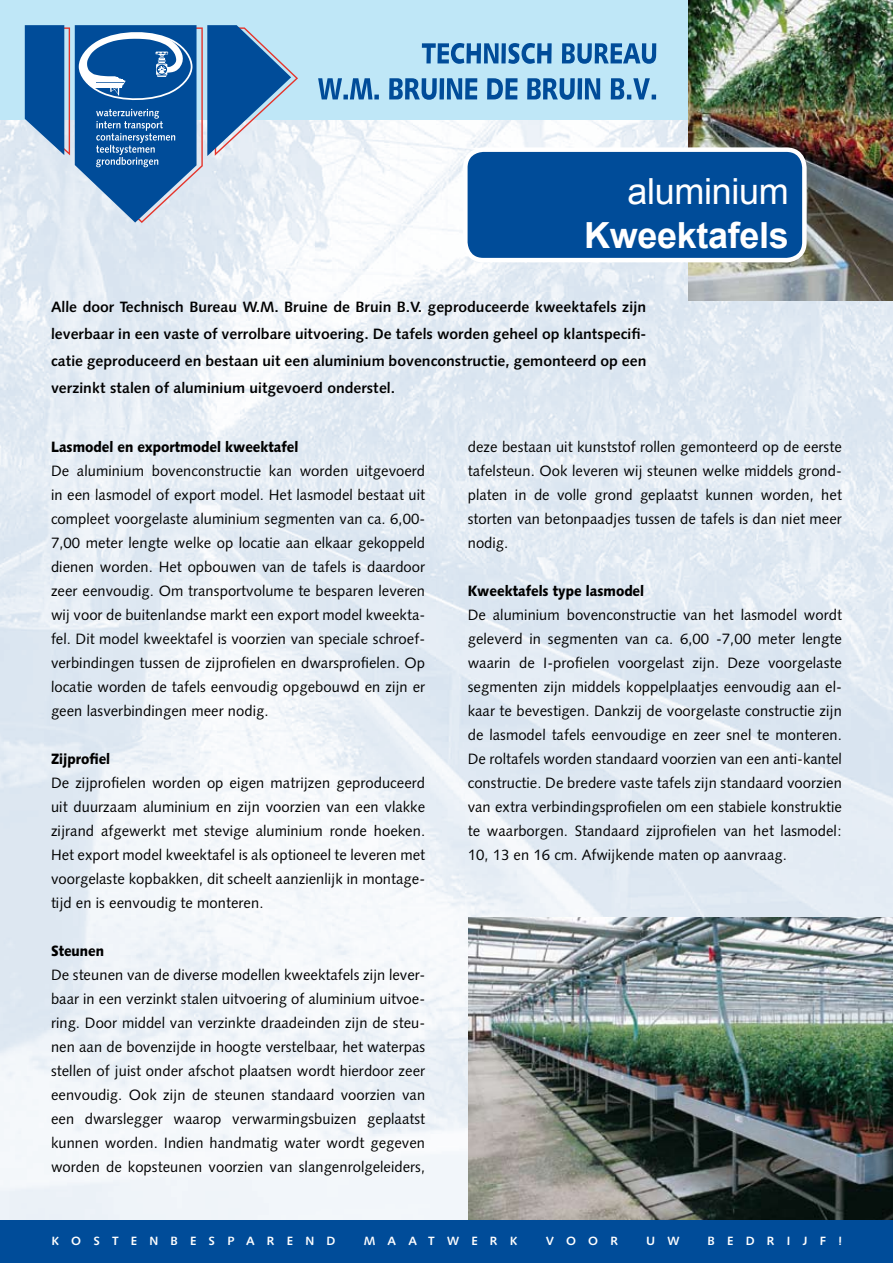
<style>
.page{position:relative;width:893px;height:1263px;background:#fff}
.page>*{position:absolute;margin:0;border:0;box-sizing:border-box;transform-origin:0 0}
.t1{font:700 36px "Arial";letter-spacing:-.01em;color:#fff}
.t2{font:36px "Arial";letter-spacing:-.01em;color:#fff}
.t3{font:15px/24px "Humanist 531 BT Roman A";color:#000;text-align:justify}
.t4{font:15px/27px "Humanist 531 BT Bold A";color:#000;text-align:justify}
.t5{font:15px "Humanist 531 BT Black A";color:#000;scale:.9 1}
.t6{font:12px "Humanist 531 BT Bold A";letter-spacing:1em;color:#fff}
</style>
<div class="page">
<img style="left:0;top:119px;width:893px;height:1101px">
<img style="left:469px;top:917px;width:424px;height:303px">
<div style="left:0;top:0;width:893px;height:119px;background:#bfe7f7"></div>
<svg style="left:318px;top:78px;width:61px;height:21px"></svg>
<svg style="left:389px;top:78px;width:48px;height:22px"></svg>
<div style="left:439px;top:78px;width:5px;height:21px;background:#004c99"></div>
<svg style="left:447px;top:78px;width:30px;height:21px"></svg>
<svg style="left:487px;top:78px;width:30px;height:21px"></svg>
<svg style="left:527px;top:78px;width:48px;height:22px"></svg>
<div style="left:577px;top:78px;width:5px;height:21px;background:#004c99"></div>
<svg style="left:585px;top:78px;width:15px;height:21px"></svg>
<svg style="left:611px;top:78px;width:45px;height:21px"></svg>
<svg style="left:422px;top:43px;width:77px;height:21px"></svg>
<div style="left:501px;top:43px;width:5px;height:20px;background:#004c99"></div>
<svg style="left:508px;top:43px;width:44px;height:21px"></svg>
<svg style="left:562px;top:43px;width:94px;height:21px"></svg>
<svg style="left:25px;top:25px;width:273px;height:198px;background:#6190bf"></svg>
<div style="left:0;top:1220px;width:893px;height:43px;background:#004c99"></div>
<img style="left:689px;top:0;width:204px;height:300px">
<div style="left:465px;top:150px;width:339px;height:110px;background:#004c99;border-radius:18px"></div>
<div style="left:463px;top:147px;width:344px;height:115px;border:4px solid #fff;border-radius:18px"></div>
<h1 class="t2" style="left:628px;top:172px;width:163px">aluminium</h1>
<h1 class="t1" style="left:584px;top:215px;width:206px">Kweektafels</h1>
<p class="t4" style="left:51px;top:294px;width:597px">Alle door Technisch Bureau W.M. Bruine de Bruin B.V. geproduceerde kweektafels zijn leverbaar in een vaste of verrolbare uitvoering. De tafels worden geheel op klantspecifi&shy;catie geproduceerd en bestaan uit een aluminium bovenconstructie, gemonteerd op een verzinkt stalen of aluminium uitgevoerd onderstel.</p>
<p class="t5" style="left:51px;top:437px;width:276px">Lasmodel en exportmodel kweektafel</p>
<p class="t3" style="left:51px;top:459px;width:376px">De aluminium bovenconstructie kan worden uitgevoerd in een lasmodel of export model. Het lasmodel bestaat uit compleet voorgelaste aluminium segmenten van ca. 6,00- 7,00 meter lengte welke op locatie aan elkaar gekoppeld dienen worden. Het opbouwen van de tafels is daardoor zeer eenvoudig. Om transportvolume te besparen leveren wij voor de buitenlandse markt een export model kweekta&shy;fel. Dit model kweektafel is voorzien van speciale schroef&shy;verbindingen tussen de zijprofielen en dwarsprofielen. Op locatie worden de tafels eenvoudig opgebouwd en zijn er geen lasverbindingen meer nodig.</p>
<p class="t5" style="left:51px;top:749px;width:67px">Zijprofiel</p>
<p class="t3" style="left:51px;top:771px;width:376px">De zijprofielen worden op eigen matrijzen geproduceerd uit duurzaam aluminium en zijn voorzien van een vlakke zijrand afgewerkt met stevige aluminium ronde hoeken.<br>Het export model kweektafel is als optioneel te leveren met voorgelaste kopbakken, dit scheelt aanzienlijk in montage&shy;tijd en is eenvoudig te monteren.</p>
<p class="t5" style="left:51px;top:941px;width:61px">Steunen</p>
<p class="t3" style="left:51px;top:963px;width:376px">De steunen van de diverse modellen kweektafels zijn lever&shy;baar in een verzinkt stalen uitvoering of aluminium uitvoe&shy;ring. Door middel van verzinkte draadeinden zijn de steu&shy;nen aan de bovenzijde in hoogte verstelbaar, het waterpas stellen of juist onder afschot plaatsen wordt hierdoor zeer eenvoudig. Ook zijn de steunen standaard voorzien van een dwarslegger waarop verwarmingsbuizen geplaatst kunnen worden. Indien handmatig water wordt gegeven worden de kopsteunen voorzien van slangenrolgeleiders,</p>
<p class="t3" style="left:468px;top:435px;width:376px">deze bestaan uit kunststof rollen gemonteerd op de eerste tafelsteun. Ook leveren wij steunen welke middels grond&shy;platen in de volle grond geplaatst kunnen worden, het storten van betonpaadjes tussen de tafels is dan niet meer nodig.</p>
<p class="t5" style="left:468px;top:581px;width:197px">Kweektafels type lasmodel</p>
<p class="t3" style="left:468px;top:603px;width:376px">De aluminium bovenconstructie van het lasmodel wordt geleverd in segmenten van ca. 6,00 -7,00 meter lengte waarin de I-profielen voorgelast zijn. Deze voorgelaste segmenten zijn middels koppelplaatjes eenvoudig aan el&shy;kaar te bevestigen. Dankzij de voorgelaste constructie zijn de lasmodel tafels eenvoudige en zeer snel te monteren.<br>De roltafels worden standaard voorzien van een anti-kantel constructie. De bredere vaste tafels zijn standaard voorzien van extra verbindingsprofielen om een stabiele konstruktie te waarborgen. Standaard zijprofielen van het lasmodel:<br>10, 13 en 16 cm. Afwijkende maten op aanvraag.</p>
<p class="t6" style="left:52px;top:1234px;width:286px">KOSTENBESPAREND</p>
<p class="t6" style="left:364px;top:1234px;width:155px">MAATWERK</p>
<p class="t6" style="left:546px;top:1234px;width:74px">VOOR</p>
<p class="t6" style="left:646px;top:1234px;width:35px">U W</p>
<p class="t6" style="left:708px;top:1234px;width:136px">BEDRIJF!</p>
</div>
